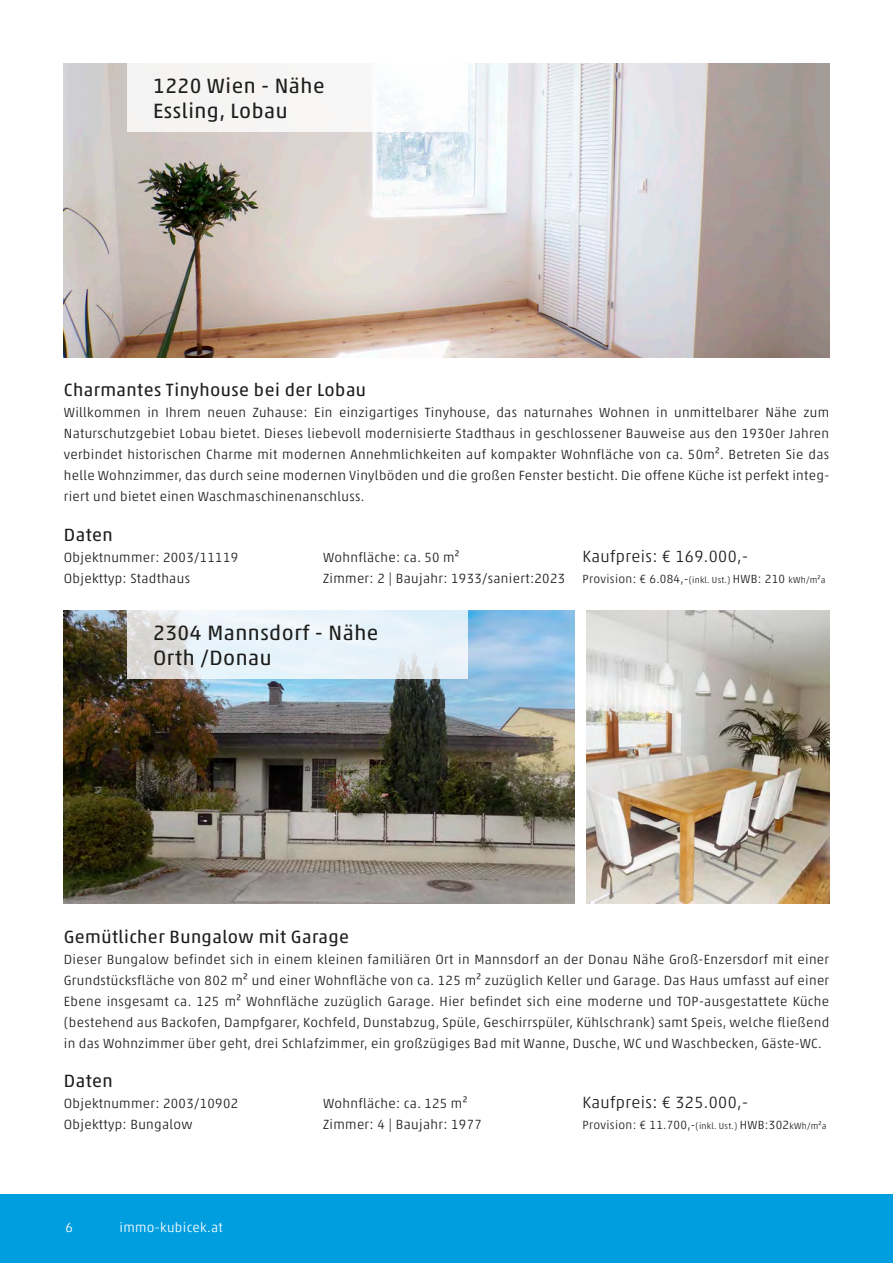
<style>
.page{position:relative;width:893px;height:1263px;background:#fff}
.page>*{position:absolute;margin:0;border:0;box-sizing:border-box;transform-origin:0 0}
.t1{font:21px/25.2px "Akko Pro";letter-spacing:.025em;color:#1d1d1b}
.t2{font:18px "Akko Pro";letter-spacing:.025em;color:#1d1d1b}
.t3{font:300 16.5px "Akko Pro";letter-spacing:.025em;color:#1d1d1b}
.t4{font:300 13.5px/21px "Akko Pro";letter-spacing:.025em;color:#1d1d1b}
.t5{font:300 13.5px "Akko Pro";letter-spacing:.025em;color:#fff}
.t6{font:300 12px "Akko Pro";letter-spacing:.025em;color:#1d1d1b}
.s1{font-size:9px}
</style>
<div class="page">
<div style="left:0;top:1195px;width:893px;height:68px;background:#009edf"></div>
<img style="left:64px;top:64px;width:765px;height:293px">
<div style="left:128px;top:64px;width:340px;height:68px;background:#f6f6f5"></div>
<img style="left:64px;top:610px;width:510px;height:294px">
<svg style="left:128px;top:610px;width:340px;height:68px;background:#e5eef3"></svg>
<img style="left:587px;top:610px;width:242px;height:294px">
<h1 class="t1" style="left:153px;top:73px;width:173px">1220 Wien - Nähe<br>Essling, Lobau</h1>
<h2 class="t2" style="left:64px;top:379px;width:304px">Charmantes Tinyhouse bei der Lobau</h2>
<p class="t4" style="left:64px;top:402px;width:767px;text-align:justify">Willkommen in Ihrem neuen Zuhause: Ein einzigartiges Tinyhouse, das naturnahes Wohnen in unmittelbarer Nähe zum Naturschutzgebiet Lobau bietet. Dieses liebevoll modernisierte Stadthaus in geschlossener Bauweise aus den 1930er Jahren verbindet historischen Charme mit modernen Annehmlichkeiten auf kompakter Wohnfläche von ca. 50m². Betreten Sie das helle Wohnzimmer, das durch seine modernen Vinylböden und die großen Fenster besticht. Die offene Küche ist perfekt integ&shy;riert und bietet einen Waschmaschinenanschluss.</p>
<h2 class="t2" style="left:64px;top:524px;width:50px">Daten</h2>
<p class="t4" style="left:64px;top:546px;width:176px">Objektnummer: 2003/11119<br>Objekttyp: Stadthaus</p>
<p class="t4" style="left:323px;top:546px;width:244px">Wohnfläche: ca. 50 m²<br>Zimmer: 2 | Baujahr: 1933/saniert:2023</p>
<p class="t3" style="left:583px;top:546px;width:167px">Kaufpreis: € 169.000,-</p>
<p class="t6" style="left:583px;top:571px;width:245px">Provision: € 6.084,-<span class="s1">(inkl. Ust.)</span> HWB: 210 <span class="s1">kWh/m²a</span></p>
<h1 class="t1" style="left:153px;top:619px;width:227px">2304 Mannsdorf - Nähe<br>Orth /Donau</h1>
<h2 class="t2" style="left:64px;top:925px;width:287px">Gemütlicher Bungalow mit Garage</h2>
<p class="t4" style="left:64px;top:948px;width:767px;text-align:justify">Dieser Bungalow befindet sich in einem kleinen familiären Ort in Mannsdorf an der Donau Nähe Groß-Enzersdorf mit einer Grundstücksfläche von 802 m² und einer Wohnfläche von ca. 125 m² zuzüglich Keller und Garage. Das Haus umfasst auf einer Ebene insgesamt ca. 125 m² Wohnfläche zuzüglich Garage. Hier befindet sich eine moderne und TOP-ausgestattete Küche (bestehend aus Backofen, Dampfgarer, Kochfeld, Dunstabzug, Spüle, Geschirrspüler, Kühlschrank) samt Speis, welche fließend in das Wohnzimmer über geht, drei Schlafzimmer, ein großzügiges Bad mit Wanne, Dusche, WC und Waschbecken, Gäste-WC.</p>
<h2 class="t2" style="left:64px;top:1070px;width:50px">Daten</h2>
<p class="t4" style="left:64px;top:1093px;width:176px">Objektnummer: 2003/10902<br>Objekttyp: Bungalow</p>
<p class="t4" style="left:323px;top:1093px;width:160px">Wohnfläche: ca. 125 m²<br>Zimmer: 4 | Baujahr: 1977</p>
<p class="t3" style="left:583px;top:1093px;width:167px">Kaufpreis: € 325.000,-</p>
<p class="t6" style="left:583px;top:1118px;width:246px">Provision: € 11.700,-<span class="s1">(inkl. Ust.)</span> HWB:302<span class="s1">kWh/m²a</span></p>
<p class="t5" style="left:66px;top:1219px;width:9px">6</p>
<p class="t5" style="left:120px;top:1219px;width:105px">immo-kubicek.at</p>
</div>
